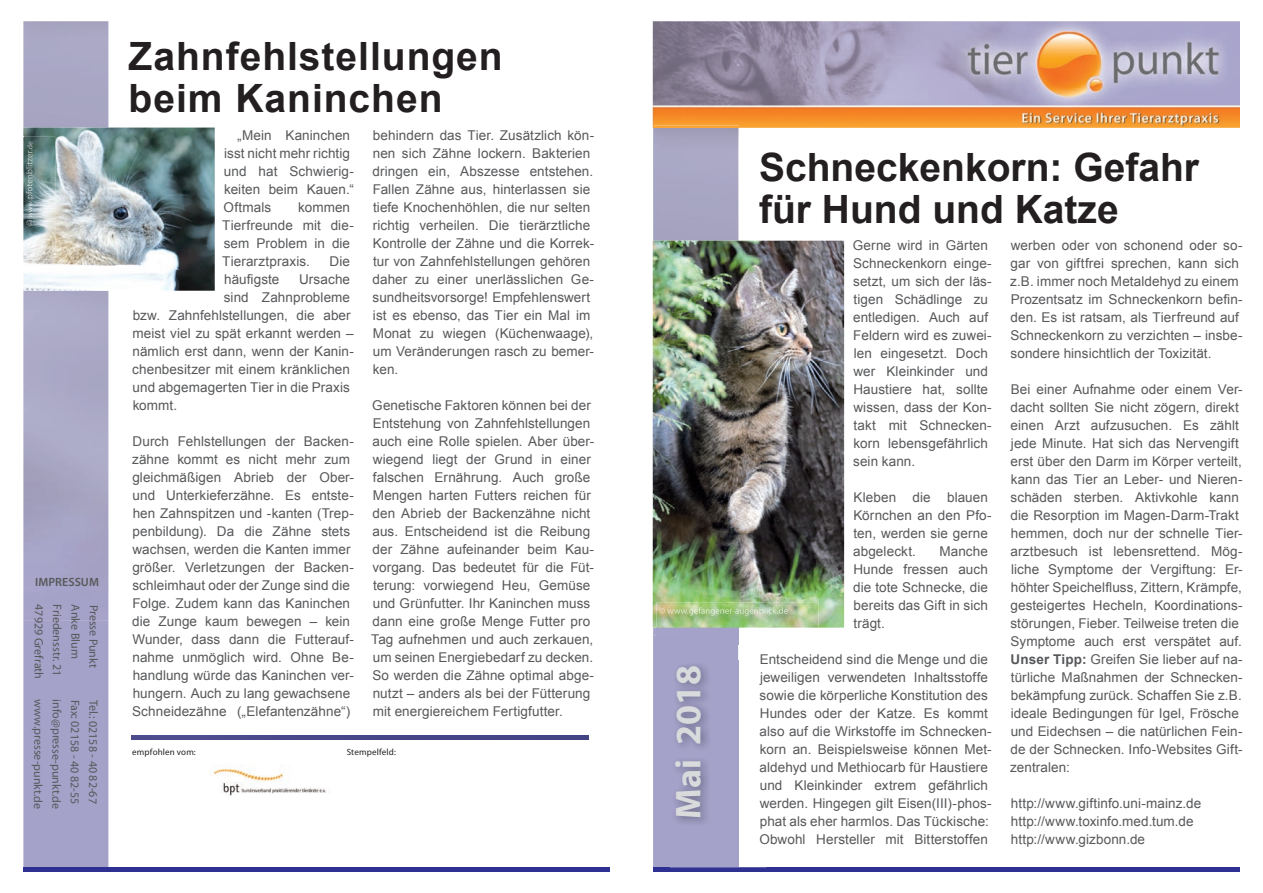
<style>
.page{position:relative;width:1263px;height:893px;background:#fff}
.page>*{position:absolute;margin:0;border:0;box-sizing:border-box;transform-origin:0 0}
.t1{font:700 39px/42px "Arial";letter-spacing:.015em;color:#231f20}
.t2{font:700 36px "Myriad Pro";color:#d9dadc}
.t3{font:13.5px/18px "Arial";letter-spacing:.005em;color:#57585a}
.t4{font:12px "Myriad Pro";letter-spacing:-.005em;color:#57585a}
.t5{font:600 12px "Myriad Pro";letter-spacing:.005em;color:#57585a}
.t6{font:9px "Myriad Pro";letter-spacing:.02em;color:#231f20}
.s1{font-weight:700}
</style>
<div class="page">
<div style="left:23px;top:621px;width:85px;height:246px;background:#a5a2ca"></div>
<div style="left:23px;top:867px;width:587px;height:5px;background:#2e3092"></div>
<div style="left:23px;top:21px;width:85px;height:600px;background:#a9a6c5"></div>
<hr style="left:132px;top:736px;width:457px;height:4px;background:#464788">
<img style="left:209px;top:767px;width:117px;height:29px">
<div style="left:653px;top:129px;width:85px;height:738px;background:#a5a2ca"></div>
<div style="left:653px;top:867px;width:586px;height:5px;background:#2e3092"></div>
<div style="left:654px;top:128px;width:85px;height:508px;background:#a8a6c2"></div>
<img style="left:652px;top:21px;width:588px;height:107px">
<img style="left:654px;top:128px;width:84px;height:1px">
<img style="left:653px;top:241px;width:191px;height:387px">
<img style="left:738px;top:660px;width:1px;height:207px">
<img style="left:670px;top:660px;width:68px;height:207px">
<img style="left:670px;top:867px;width:96px;height:1px">
<img style="left:23px;top:128px;width:192px;height:163px">
<img style="left:23px;top:137px;width:32px;height:123px">
<svg style="left:27px;top:220px;width:5px;height:5px"></svg>
<img style="left:29px;top:201px;width:3px;height:17px">
<img style="left:26px;top:150px;width:8px;height:51px">
<svg style="left:27px;top:141px;width:5px;height:8px"></svg>
<img style="left:656px;top:602px;width:162px;height:42px">
<img style="left:659px;top:607px;width:129px;height:9px">
<p class="t5" style="left:35px;top:574px;width:65px">IMPRESSUM</p>
<p class="t4" style="left:46px;top:604px;width:76px;rotate:90deg">47929 Grefrath</p>
<p class="t4" style="left:65px;top:604px;width:73px;rotate:90deg">Friedensstr. 21</p>
<p class="t4" style="left:83px;top:604px;width:56px;rotate:90deg">Anke Blum</p>
<p class="t4" style="left:101px;top:604px;width:65px;rotate:90deg">Presse Punkt</p>
<p class="t4" style="left:46px;top:699px;width:111px;rotate:90deg">www.presse-punkt.de</p>
<p class="t4" style="left:64px;top:699px;width:111px;rotate:90deg">info@presse-punkt.de</p>
<p class="t4" style="left:82px;top:699px;width:106px;rotate:90deg">Fax: 02158 - 40 82-55</p>
<p class="t4" style="left:101px;top:700px;width:106px;rotate:90deg">Tel.: 02158 - 40 82-67</p>
<h1 class="t1" style="left:129px;top:36px;width:376px">Zahnfehlstellungen beim Kaninchen</h1>
<p class="t3" style="left:224px;top:126px;width:132px;text-indent:14px">„Mein Kaninchen isst nicht mehr richtig und hat Schwierig&shy;keiten beim Kauen.“<br>Oftmals</p>
<p class="t3" style="left:222px;top:198px;width:133px;text-indent:76px">kommen<br>Tierfreunde mit die&shy;sem Problem in die<br>Tierarztpraxis.</p>
<p class="t3" style="left:330px;top:252px;width:22px">Die</p>
<p class="t3" style="left:224px;top:270px;width:57px">häufigste</p>
<p class="t3" style="left:299px;top:270px;width:53px">Ursache</p>
<p class="t3" style="left:224px;top:288px;width:128px">sind Zahnprobleme</p>
<p class="t3" style="left:133px;top:306px;width:219px">bzw. Zahnfehlstellungen, die aber</p>
<p class="t3" style="left:132px;top:324px;width:223px">meist viel zu spät erkannt werden –</p>
<p class="t3" style="left:132px;top:342px;width:223px">nämlich erst dann, wenn der Kanin-</p>
<p class="t3" style="left:132px;top:360px;width:219px">chenbesitzer mit einem kränklichen</p>
<p class="t3" style="left:133px;top:378px;width:219px">und abgemagerten Tier in die Praxis</p>
<p class="t3" style="left:133px;top:396px;width:46px">kommt.</p>
<p class="t3" style="left:132px;top:432px;width:223px">Durch Fehlstellungen der Backen&shy;zähne kommt es nicht mehr zum gleichmäßigen Abrieb der Ober&shy;und Unterkieferzähne. Es entste&shy;hen Zahnspitzen und -kanten (Trep&shy;penbildung). Da die Zähne stets wachsen, werden die Kanten immer größer. Verletzungen der Backen&shy;schleimhaut oder der Zunge sind die<br>Folge. Zudem kann das Kaninchen die Zunge kaum bewegen – kein<br>Wunder, dass dann die Futterauf&shy;nahme unmöglich wird. Ohne Be&shy;handlung würde das Kaninchen ver&shy;hungern. Auch zu lang gewachsene<br>Schneidezähne („Elefantenzähne“)</p>
<p class="t3" style="left:373px;top:126px;width:223px">behindern das Tier. Zusätzlich kön&shy;nen sich Zähne lockern. Bakterien dringen ein, Abszesse entstehen.<br>Fallen Zähne aus, hinterlassen sie tiefe Knochenhöhlen, die nur selten richtig verheilen. Die tierärztliche<br>Kontrolle der Zähne und die Korrek&shy;tur von Zahnfehlstellungen gehören daher zu einer unerlässlichen Ge&shy;sundheitsvorsorge! Empfehlenswert ist es ebenso, das Tier ein Mal im<br>Monat zu wiegen (Küchenwaage), um Veränderungen rasch zu bemer&shy;ken.</p>
<p class="t3" style="left:371px;top:396px;width:225px">Genetische Faktoren können bei der Entstehung von Zahnfehlstellungen auch eine Rolle spielen. Aber über&shy;wiegend liegt der Grund in einer falschen Ernährung. Auch große Mengen harten Futters reichen für den Abrieb der Backenzähne nicht aus. Entscheidend ist die Reibung der Zähne aufeinander beim Kau&shy;vorgang. Das bedeutet für die Füt&shy;terung: vorwiegend Heu, Gemüse und Grünfutter. Ihr Kaninchen muss dann eine große Menge Futter pro Tag aufnehmen und auch zerkauen, um seinen Energiebedarf zu decken.<br>So werden die Zähne optimal abge&shy;nutzt – anders als bei der Fütterung mit energiereichem Fertigfutter.</p>
<p class="t6" style="left:132px;top:747px;width:65px">empfohlen vom:</p>
<p class="t6" style="left:347px;top:747px;width:51px">Stempelfeld:</p>
<h2 class="t2" style="left:665px;top:819px;width:155px;rotate:-90deg">Mai 2018</h2>
<h1 class="t1" style="left:759px;top:148px;width:441px">Schneckenkorn: Gefahr für Hund und Katze</h1>
<p class="t3" style="left:853px;top:236px;width:140px">Gerne wird in Gärten<br>Schneckenkorn einge&shy;setzt, um sich der läs&shy;tigen Schädlinge zu entledigen. Auch auf<br>Feldern wird es zuwei&shy;len eingesetzt. Doch wer Kleinkinder und<br>Haustiere hat, sollte wissen, dass der Kon&shy;takt mit Schnecken&shy;korn lebensgefährlich sein kann.</p>
<p class="t3" style="left:853px;top:488px;width:140px">Kleben die blauen<br>Körnchen an den Pfo&shy;ten, werden sie gerne abgeleckt.</p>
<p class="t3" style="left:1010px;top:236px;width:234px">werben oder von schonend oder so&shy;gar von giftfrei sprechen, kann sich z.B. immer noch Metaldehyd zu einem Prozentsatz im Schneckenkorn befin&shy;den. Es ist ratsam, als Tierfreund auf Schneckenkorn zu verzichten – insbe&shy;sondere hinsichtlich der Toxizität.</p>
<p class="t3" style="left:1010px;top:380px;width:234px">Bei einer Aufnahme oder einem Ver&shy;dacht sollten Sie nicht zögern, direkt einen Arzt aufzusuchen. Es zählt jede Minute. Hat sich das Nervengift erst über den Darm im Körper verteilt, kann das Tier an Leber- und Nieren&shy;schäden sterben. Aktivkohle kann die Resorption im Magen-Darm-Trakt hemmen, doch nur der schnelle Tier&shy;arztbesuch ist lebensrettend. Mög&shy;liche Symptome der Vergiftung: Er&shy;höhter Speichelfluss, Zittern, Krämpfe, gesteigertes Hecheln, Koordinations&shy;störungen, Fieber. Teilweise treten die Symptome auch erst verspätet auf.<br><span class="s1">Unser Tipp:</span> Greifen Sie lieber auf na&shy;türliche Maßnahmen der Schnecken&shy;bekämpfung zurück. Schaffen Sie z.B. ideale Bedingungen für Igel, Frösche und Eidechsen – die natürlichen Fein&shy;de der Schnecken. Info-Websites Gift&shy;zentralen:</p>
<p class="t3" style="left:1011px;top:794px;width:192px">http://www.giftinfo.uni-mainz.de http://www.toxinfo.med.tum.de http://www.gizbonn.de</p>
<p class="t3" style="left:853px;top:542px;width:136px;text-align:justify;text-indent:86px">Manche Hunde fressen auch die tote Schnecke, die bereits das Gift in sich trägt.</p>
<p class="t3" style="left:759px;top:650px;width:234px">Entscheidend sind die Menge und die jeweiligen verwendeten Inhaltsstoffe sowie die körperliche Konstitution des Hundes oder der Katze. Es kommt also auf die Wirkstoffe im Schnecken&shy;korn an. Beispielsweise können Met&shy;aldehyd und Methiocarb für Haustiere und Kleinkinder extrem gefährlich werden. Hingegen gilt Eisen(III)-phos&shy;phat als eher harmlos. Das Tückische:<br>Obwohl Hersteller mit Bitterstoffen</p>
</div>
